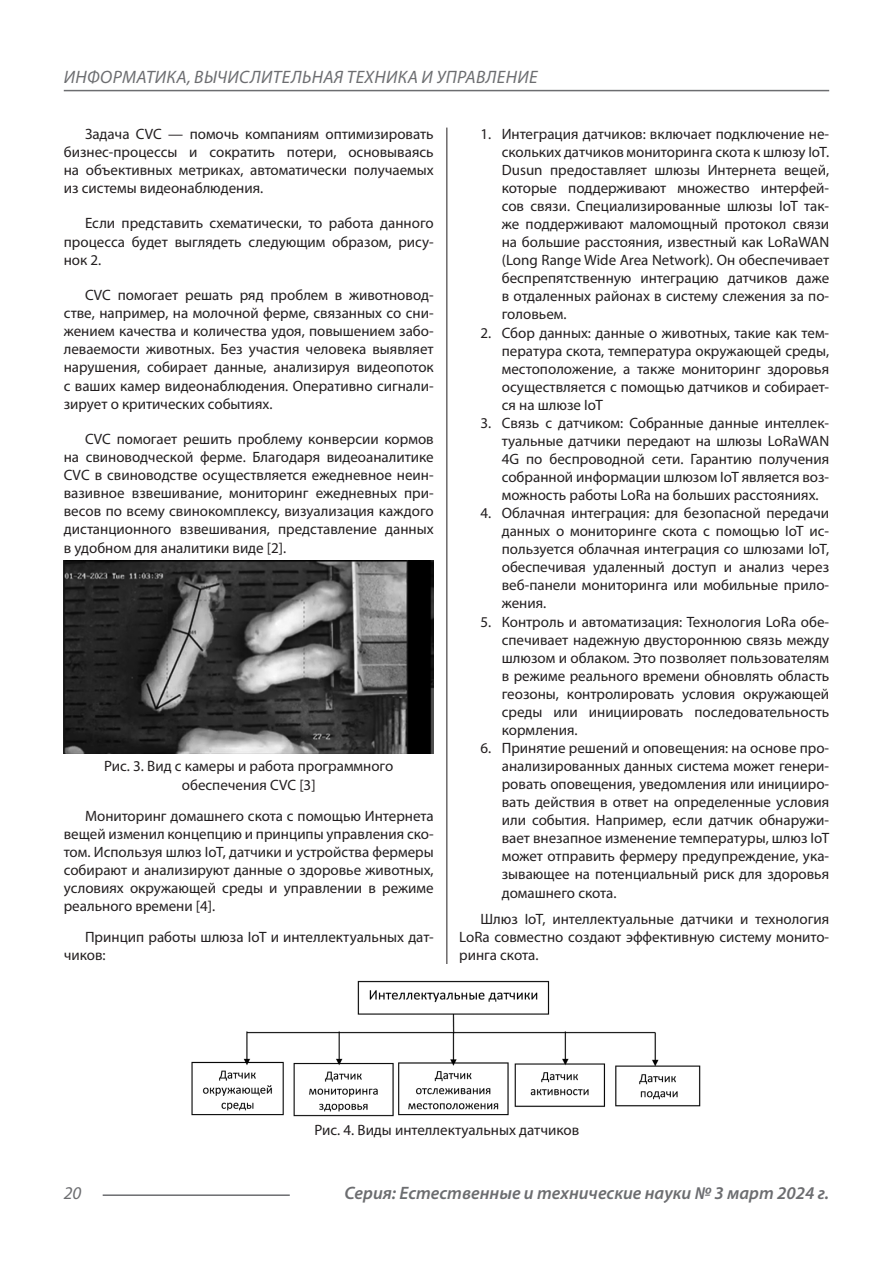
<style>
.page{position:relative;width:893px;height:1263px;background:#fff}
.page>*{position:absolute;margin:0;border:0;box-sizing:border-box;transform-origin:0 0}
.t1{font:italic 600 18px "Myriad Pro";color:#6c6d70}
.t2{font:italic 18px "Myriad Pro";letter-spacing:.02em;color:#6c6d70}
.Статья_текст{font:15px/18px "Myriad Pro";color:#231f20;text-align:justify}
</style>
<div class="page">
<hr style="left:446px;top:128px;width:1px;height:1007px;background:#231f20">
<hr style="left:103px;top:1194px;width:187px;height:2px;background:#6c6d70">
<hr style="left:64px;top:90px;width:765px;height:1px;background:#6c6d70">
<img style="left:64px;top:560px;width:370px;height:193px">
<img style="left:192px;top:978px;width:509px;height:139px">
<div style="left:440px;top:964px;width:15px;height:14px;background:#fff"></div>
<p class="t2" style="left:64px;top:66px;width:475px">ИНФОРМАТИКА, ВЫЧИСЛИТЕЛЬНАЯ ТЕХНИКА И УПРАВЛЕНИЕ</p>
<p class="Статья_текст" style="left:64px;top:124px;width:371px;text-indent:21px">Задача CVC — помочь компаниям оптимизировать бизнес-процессы и сократить потери, основываясь на объективных метриках, автоматически получаемых из системы видеонаблюдения.</p>
<p class="Статья_текст" style="left:64px;top:214px;width:371px;text-indent:21px">Если представить схематически, то работа данного процесса будет выглядеть следующим образом, рису&shy;нок 2.</p>
<p class="Статья_текст" style="left:64px;top:285px;width:371px;text-indent:21px">CVC помогает решать ряд проблем в животновод&shy;стве, например, на молочной ферме, связанных со сни&shy;жением качества и количества удоя, повышением забо&shy;леваемости животных. Без участия человека выявляет нарушения, собирает данные, анализируя видеопоток с ваших камер видеонаблюдения. Оперативно сигнали&shy;зирует о критических событиях.</p>
<p class="Статья_текст" style="left:64px;top:429px;width:371px;text-indent:21px">CVC помогает решить проблему конверсии кормов на свиноводческой ферме. Благодаря видеоаналитике CVC в свиноводстве осуществляется ежедневное неин&shy;вазивное взвешивание, мониторинг ежедневных при&shy;весов по всему свинокомплексу, визуализация каждого дистанционного взвешивания, представление данных в удобном для аналитики виде [2].</p>
<p class="Статья_текст" style="left:104px;top:757px;width:291px;text-align:center">Рис. 3. Вид с камеры и работа программного обеспечения CVC [3]</p>
<p class="Статья_текст" style="left:64px;top:806px;width:371px;text-indent:21px">Мониторинг домашнего скота с помощью Интернета вещей изменил концепцию и принципы управления ско&shy;том. Используя шлюз IoT, датчики и устройства фермеры собирают и анализируют данные о здоровье животных, условиях окружающей среды и управлении в режиме реального времени [4].</p>
<p class="Статья_текст" style="left:64px;top:928px;width:371px;text-indent:21px">Принцип работы шлюза IoT и интеллектуальных дат&shy;чиков:</p>
<p class="Статья_текст" style="left:502px;top:125px;width:329px;text-indent:-21px">1. Интеграция датчиков: включает подключение не&shy;скольких датчиков мониторинга скота к шлюзу IoT.<br>Dusun предоставляет шлюзы Интернета вещей, которые поддерживают множество интерфей&shy;сов связи. Специализированные шлюзы IoT так&shy;же поддерживают маломощный протокол связи на большие расстояния, известный как LoRaWAN (Long Range Wide Area Network). Он обеспечивает беспрепятственную интеграцию датчиков даже в отдаленных районах в систему слежения за по&shy;головьем.</p>
<p class="Статья_текст" style="left:502px;top:323px;width:329px;text-indent:-21px">2. Сбор данных: данные о животных, такие как тем&shy;пература скота, температура окружающей среды, местоположение, а также мониторинг здоровья осуществляется с помощью датчиков и собирает&shy;ся на шлюзе IoT</p>
<p class="Статья_текст" style="left:502px;top:414px;width:329px;text-indent:-21px">3. Связь с датчиком: Собранные данные интеллек&shy;туальные датчики передают на шлюзы LoRaWAN 4G по беспроводной сети. Гарантию получения собранной информации шлюзом IoT является воз&shy;можность работы LoRa на больших расстояниях.</p>
<p class="Статья_текст" style="left:502px;top:504px;width:329px;text-indent:-21px">4. Облачная интеграция: для безопасной передачи данных о мониторинге скота с помощью IoT ис&shy;пользуется облачная интеграция со шлюзами IoT, обеспечивая удаленный доступ и анализ через веб-панели мониторинга или мобильные прило&shy;жения.</p>
<p class="Статья_текст" style="left:502px;top:612px;width:329px;text-indent:-21px">5. Контроль и автоматизация: Технология LoRa обе&shy;спечивает надежную двустороннюю связь между шлюзом и облаком. Это позволяет пользователям в режиме реального времени обновлять область геозоны, контролировать условия окружающей среды или инициировать последовательность кормления.</p>
<p class="Статья_текст" style="left:502px;top:739px;width:329px;text-indent:-21px">6. Принятие решений и оповещения: на основе про&shy;анализированных данных система может генери&shy;ровать оповещения, уведомления или иницииро&shy;вать действия в ответ на определенные условия или события. Например, если датчик обнаружи&shy;вает внезапное изменение температуры, шлюз IoT может отправить фермеру предупреждение, ука&shy;зывающее на потенциальный риск для здоровья домашнего скота.</p>
<p class="Статья_текст" style="left:459px;top:910px;width:371px;text-indent:21px">Шлюз IoT, интеллектуальные датчики и технология LoRa совместно создают эффективную систему монито&shy;ринга скота.</p>
<p class="Статья_текст" style="left:314px;top:1121px;width:266px">Рис. 4. Виды интеллектуальных датчиков</p>
<p class="t2" style="left:64px;top:1182px;width:19px">20</p>
<p class="t1" style="left:344px;top:1182px;width:486px">Серия: Естественные и технические науки № 3 март 2024 г.</p>
</div>
